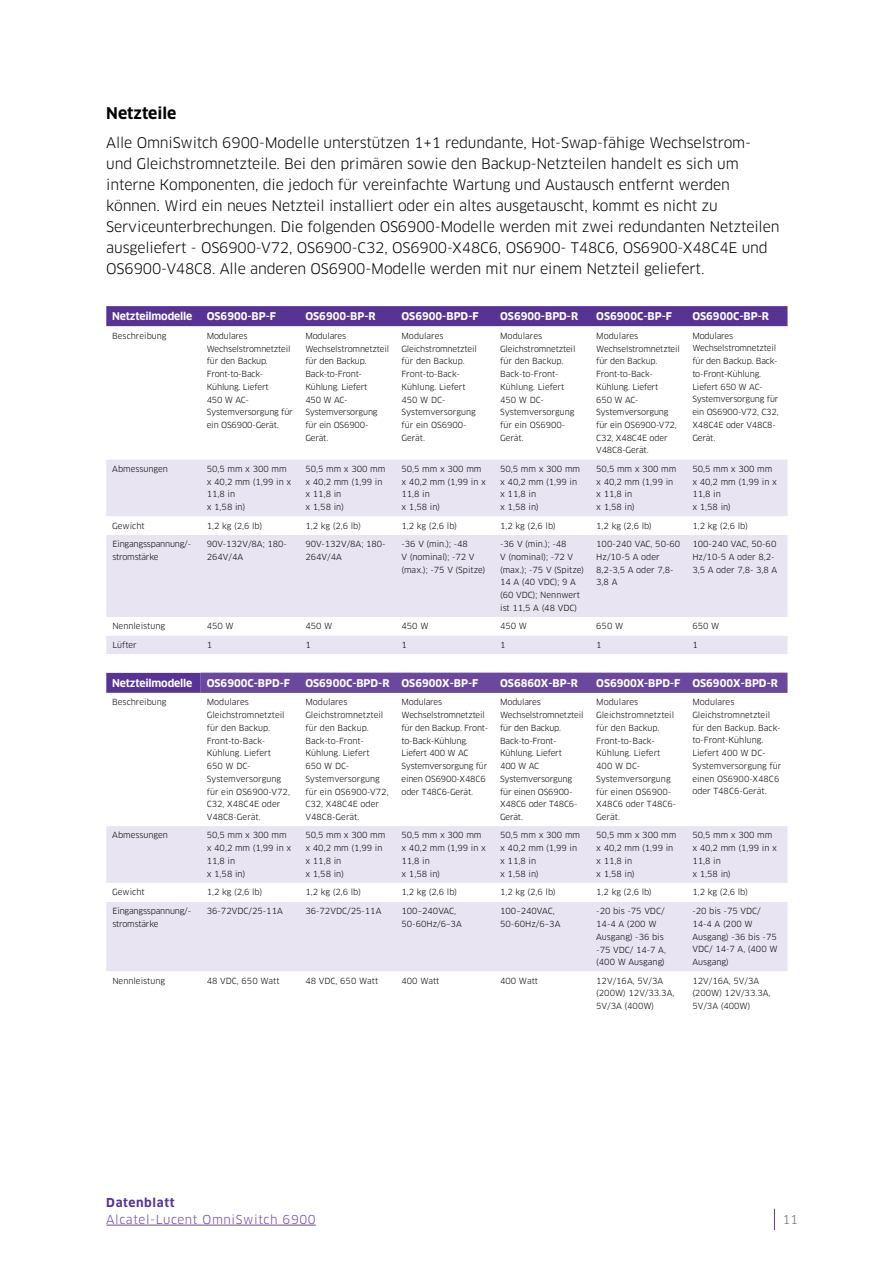
<style>
.page{position:relative;width:893px;height:1263px;background:#fff}
.page>*{position:absolute;margin:0;border:0;box-sizing:border-box;transform-origin:0 0}
.t1{font:700 15.75px "Clan OT";color:#000}
.t2{font:14.25px/21px "Clan OT";letter-spacing:-.01em;color:#000}
.t3{font:12px "Clan OT";letter-spacing:.05em;color:#6b489d}
.t4{font:700 12px "Clan OT";letter-spacing:.05em;color:#573393}
.t5{font:12px "Clan OT";color:#6d6e71}
.t6{font:700 10.5px "Clan OT";color:#fff}
.t7{font:700 10.5px "Clan OT";letter-spacing:-.02em;color:#fff}
.t8{font:8.25px/12.8px "Clan OT";color:#000}
.t9{font:8.25px/12.8px "Clan OT";letter-spacing:-.02em;color:#000}
</style>
<div class="page">
<svg style="left:774px;top:1209px;width:1px;height:21px"></svg>
<hr style="left:106px;top:1225px;width:210px;height:1px;background:#6b489d">
<div style="left:106px;top:306px;width:681px;height:20px;background:#573393"></div>
<div style="left:106px;top:460px;width:681px;height:56px;background:#e8e4f2"></div>
<svg style="left:106px;top:535px;width:681px;height:436px;background:#eae6f3"></svg>
<svg style="left:106px;top:654px;width:681px;height:248px"></svg>
<div style="left:201px;top:673px;width:586px;height:20px;background:#6b489d"></div>
<h1 class="t1" style="left:106px;top:104px;width:72px">Netzteile</h1>
<p class="t2" style="left:106px;top:132px;width:675px">Alle OmniSwitch 6900-Modelle unterstützen 1+1 redundante, Hot-Swap-fähige Wechselstrom&shy;und Gleichstromnetzteile. Bei den primären sowie den Backup-Netzteilen handelt es sich um interne Komponenten, die jedoch für vereinfachte Wartung und Austausch entfernt werden können. Wird ein neues Netzteil installiert oder ein altes ausgetauscht, kommt es nicht zu Serviceunterbrechungen. Die folgenden OS6900-Modelle werden mit zwei redundanten Netzteilen ausgeliefert - OS6900-V72, OS6900-C32, OS6900-X48C6, OS6900- T48C6, OS6900-X48C4E und OS6900-V48C8. Alle anderen OS6900-Modelle werden mit nur einem Netzteil geliefert.</p>
<p class="t7" style="left:112px;top:310px;width:81px">Netzteilmodelle</p>
<p class="t6" style="left:207px;top:310px;width:71px">OS6900-BP-F</p>
<p class="t6" style="left:305px;top:310px;width:72px">OS6900-BP-R</p>
<p class="t6" style="left:401px;top:310px;width:79px">OS6900-BPD-F</p>
<p class="t6" style="left:500px;top:310px;width:80px">OS6900-BPD-R</p>
<p class="t6" style="left:596px;top:310px;width:77px">OS6900C-BP-F</p>
<p class="t6" style="left:692px;top:310px;width:78px">OS6900C-BP-R</p>
<p class="t8" style="left:112px;top:329px;width:56px">Beschreibung</p>
<p class="t9" style="left:207px;top:329px;width:88px">Modulares<br>Wechselstromnetzteil für den Backup.<br>Front-to-Back-<br>Kühlung. Liefert<br>450 W AC-<br>Systemversorgung für ein OS6900-Gerät.</p>
<p class="t9" style="left:305px;top:329px;width:85px">Modulares<br>Wechselstromnetzteil für den Backup.<br>Back-to-Front-<br>Kühlung. Liefert<br>450 W AC-<br>Systemversorgung für ein OS6900-<br>Gerät.</p>
<p class="t8" style="left:401px;top:329px;width:77px">Modulares<br>Gleichstromnetzteil für den Backup.<br>Front-to-Back-<br>Kühlung. Liefert<br>450 W DC-<br>Systemversorgung für ein OS6900-<br>Gerät.</p>
<p class="t8" style="left:500px;top:329px;width:77px">Modulares<br>Gleichstromnetzteil für den Backup.<br>Back-to-Front-<br>Kühlung. Liefert<br>450 W DC-<br>Systemversorgung für ein OS6900-<br>Gerät.</p>
<p class="t9" style="left:596px;top:329px;width:85px">Modulares<br>Wechselstromnetzteil für den Backup.<br>Front-to-Back-<br>Kühlung. Liefert<br>650 W AC-<br>Systemversorgung für ein OS6900-V72,<br>C32, X48C4E oder<br>V48C8-Gerät.</p>
<p class="t9" style="left:692px;top:329px;width:88px">Modulares<br>Wechselstromnetzteil für den Backup. Back&shy;to-Front-Kühlung.<br>Liefert 650 W AC-<br>Systemversorgung für ein OS6900-V72, C32,<br>X48C4E oder V48C8-<br>Gerät.</p>
<p class="t8" style="left:112px;top:462px;width:57px">Abmessungen</p>
<p class="t8" style="left:207px;top:462px;width:86px">50,5 mm x 300 mm x 40,2 mm (1,99 in x<br>11,8 in<br>x 1,58 in)</p>
<p class="t8" style="left:305px;top:462px;width:81px">50,5 mm x 300 mm x 40,2 mm (1,99 in x 11,8 in<br>x 1,58 in)</p>
<p class="t8" style="left:401px;top:462px;width:86px">50,5 mm x 300 mm x 40,2 mm (1,99 in x<br>11,8 in<br>x 1,58 in)</p>
<p class="t8" style="left:500px;top:462px;width:81px">50,5 mm x 300 mm x 40,2 mm (1,99 in x 11,8 in<br>x 1,58 in)</p>
<p class="t8" style="left:596px;top:462px;width:81px">50,5 mm x 300 mm x 40,2 mm (1,99 in x 11,8 in<br>x 1,58 in)</p>
<p class="t8" style="left:692px;top:462px;width:86px">50,5 mm x 300 mm x 40,2 mm (1,99 in x<br>11,8 in<br>x 1,58 in)</p>
<p class="t8" style="left:112px;top:519px;width:34px">Gewicht</p>
<p class="t8" style="left:207px;top:519px;width:57px">1,2 kg (2,6 lb)</p>
<p class="t8" style="left:305px;top:519px;width:57px">1,2 kg (2,6 lb)</p>
<p class="t8" style="left:401px;top:519px;width:57px">1,2 kg (2,6 lb)</p>
<p class="t8" style="left:500px;top:519px;width:57px">1,2 kg (2,6 lb)</p>
<p class="t8" style="left:596px;top:519px;width:57px">1,2 kg (2,6 lb)</p>
<p class="t8" style="left:692px;top:519px;width:57px">1,2 kg (2,6 lb)</p>
<p class="t9" style="left:112px;top:538px;width:80px">Eingangsspannung/- stromstärke</p>
<p class="t8" style="left:207px;top:538px;width:82px">90V-132V/8A; 180-<br>264V/4A</p>
<p class="t8" style="left:305px;top:538px;width:82px">90V-132V/8A; 180-<br>264V/4A</p>
<p class="t8" style="left:401px;top:538px;width:86px">-36 V (min.); -48<br>V (nominal); -72 V (max.); -75 V (Spitze)</p>
<p class="t8" style="left:500px;top:538px;width:86px">-36 V (min.); -48<br>V (nominal); -72 V (max.); -75 V (Spitze)<br>14 A (40 VDC); 9 A (60 VDC); Nennwert ist 11,5 A (48 VDC)</p>
<p class="t8" style="left:596px;top:538px;width:86px">100-240 VAC, 50-60<br>Hz/10-5 A oder<br>8,2-3,5 A oder 7,8-<br>3,8 A</p>
<p class="t8" style="left:692px;top:538px;width:86px">100-240 VAC, 50-60<br>Hz/10-5 A oder 8,2-<br>3,5 A oder 7,8- 3,8 A</p>
<p class="t8" style="left:112px;top:620px;width:54px">Nennleistung</p>
<p class="t8" style="left:207px;top:620px;width:29px">450 W</p>
<p class="t8" style="left:305px;top:620px;width:29px">450 W</p>
<p class="t8" style="left:401px;top:620px;width:29px">450 W</p>
<p class="t8" style="left:500px;top:620px;width:29px">450 W</p>
<p class="t8" style="left:596px;top:620px;width:29px">650 W</p>
<p class="t8" style="left:692px;top:620px;width:29px">650 W</p>
<p class="t8" style="left:112px;top:638px;width:26px">Lüfter</p>
<p class="t8" style="left:207px;top:638px;width:7px">1</p>
<p class="t8" style="left:305px;top:638px;width:7px">1</p>
<p class="t8" style="left:401px;top:638px;width:7px">1</p>
<p class="t8" style="left:500px;top:638px;width:7px">1</p>
<p class="t8" style="left:596px;top:638px;width:7px">1</p>
<p class="t8" style="left:692px;top:638px;width:7px">1</p>
<p class="t7" style="left:112px;top:677px;width:81px">Netzteilmodelle</p>
<p class="t6" style="left:207px;top:677px;width:85px">OS6900C-BPD-F</p>
<p class="t6" style="left:305px;top:677px;width:175px">OS6900C-BPD-R OS6900X-BP-F</p>
<p class="t6" style="left:500px;top:677px;width:79px">OS6860X-BP-R</p>
<p class="t6" style="left:596px;top:677px;width:183px">OS6900X-BPD-F OS6900X-BPD-R</p>
<p class="t8" style="left:112px;top:696px;width:56px">Beschreibung</p>
<p class="t8" style="left:207px;top:696px;width:85px">Modulares<br>Gleichstromnetzteil für den Backup.<br>Front-to-Back-<br>Kühlung. Liefert<br>650 W DC-<br>Systemversorgung für ein OS6900-V72,<br>C32, X48C4E oder<br>V48C8-Gerät.</p>
<p class="t8" style="left:305px;top:696px;width:85px">Modulares<br>Gleichstromnetzteil für den Backup.<br>Back-to-Front-<br>Kühlung. Liefert<br>650 W DC-<br>Systemversorgung für ein OS6900-V72,<br>C32, X48C4E oder<br>V48C8-Gerät.</p>
<p class="t9" style="left:401px;top:696px;width:88px">Modulares<br>Wechselstromnetzteil für den Backup. Front&shy;to-Back-Kühlung.<br>Liefert 400 W AC<br>Systemversorgung für einen OS6900-X48C6 oder T48C6-Gerät.</p>
<p class="t9" style="left:500px;top:696px;width:85px">Modulares<br>Wechselstromnetzteil für den Backup.<br>Back-to-Front-<br>Kühlung. Liefert<br>400 W AC<br>Systemversorgung für einen OS6900-<br>X48C6 oder T48C6-<br>Gerät.</p>
<p class="t8" style="left:596px;top:696px;width:82px">Modulares<br>Gleichstromnetzteil für den Backup.<br>Front-to-Back-<br>Kühlung. Liefert<br>400 W DC-<br>Systemversorgung für einen OS6900-<br>X48C6 oder T48C6-<br>Gerät.</p>
<p class="t8" style="left:692px;top:696px;width:91px">Modulares<br>Gleichstromnetzteil für den Backup. Back&shy;to-Front-Kühlung.<br>Liefert 400 W DC-<br>Systemversorgung für einen OS6900-X48C6 oder T48C6-Gerät.</p>
<p class="t8" style="left:112px;top:829px;width:57px">Abmessungen</p>
<p class="t8" style="left:207px;top:829px;width:86px">50,5 mm x 300 mm x 40,2 mm (1,99 in x<br>11,8 in<br>x 1,58 in)</p>
<p class="t8" style="left:305px;top:829px;width:81px">50,5 mm x 300 mm x 40,2 mm (1,99 in x 11,8 in<br>x 1,58 in)</p>
<p class="t8" style="left:401px;top:829px;width:86px">50,5 mm x 300 mm x 40,2 mm (1,99 in x<br>11,8 in<br>x 1,58 in)</p>
<p class="t8" style="left:500px;top:829px;width:81px">50,5 mm x 300 mm x 40,2 mm (1,99 in x 11,8 in<br>x 1,58 in)</p>
<p class="t8" style="left:596px;top:829px;width:81px">50,5 mm x 300 mm x 40,2 mm (1,99 in x 11,8 in<br>x 1,58 in)</p>
<p class="t8" style="left:692px;top:829px;width:86px">50,5 mm x 300 mm x 40,2 mm (1,99 in x<br>11,8 in<br>x 1,58 in)</p>
<p class="t8" style="left:112px;top:886px;width:34px">Gewicht</p>
<p class="t8" style="left:207px;top:886px;width:57px">1,2 kg (2,6 lb)</p>
<p class="t8" style="left:305px;top:886px;width:57px">1,2 kg (2,6 lb)</p>
<p class="t8" style="left:401px;top:886px;width:57px">1,2 kg (2,6 lb)</p>
<p class="t8" style="left:500px;top:886px;width:57px">1,2 kg (2,6 lb)</p>
<p class="t8" style="left:596px;top:886px;width:57px">1,2 kg (2,6 lb)</p>
<p class="t8" style="left:692px;top:886px;width:57px">1,2 kg (2,6 lb)</p>
<p class="t9" style="left:112px;top:905px;width:80px">Eingangsspannung/- stromstärke</p>
<p class="t8" style="left:207px;top:905px;width:78px">36-72VDC/25-11A</p>
<p class="t8" style="left:305px;top:905px;width:78px">36-72VDC/25-11A</p>
<p class="t8" style="left:401px;top:905px;width:62px">100–240VAC,<br>50-60Hz/6–3A</p>
<p class="t8" style="left:500px;top:905px;width:62px">100–240VAC,<br>50-60Hz/6–3A</p>
<p class="t8" style="left:596px;top:905px;width:71px">-20 bis -75 VDC/<br>14-4 A (200 W<br>Ausgang) -36 bis -75 VDC/ 14-7 A, (400 W Ausgang)</p>
<p class="t8" style="left:692px;top:905px;width:87px">-20 bis -75 VDC/<br>14-4 A (200 W<br>Ausgang) -36 bis -75<br>VDC/ 14-7 A, (400 W<br>Ausgang)</p>
<p class="t8" style="left:112px;top:974px;width:54px">Nennleistung</p>
<p class="t8" style="left:207px;top:974px;width:74px">48 VDC, 650 Watt</p>
<p class="t8" style="left:305px;top:974px;width:74px">48 VDC, 650 Watt</p>
<p class="t8" style="left:401px;top:974px;width:39px">400 Watt</p>
<p class="t8" style="left:500px;top:974px;width:39px">400 Watt</p>
<p class="t8" style="left:596px;top:974px;width:80px">12V/16A, 5V/3A (200W) 12V/33.3A,<br>5V/3A (400W)</p>
<p class="t8" style="left:692px;top:974px;width:80px">12V/16A, 5V/3A (200W) 12V/33.3A,<br>5V/3A (400W)</p>
<h3 class="t4" style="left:106px;top:1196px;width:70px">Datenblatt</h3>
<h3 class="t3" style="left:106px;top:1212px;width:211px">Alcatel-Lucent OmniSwitch 6900</h3>
<h3 class="t5" style="left:782px;top:1212px;width:17px">11</h3>
</div>
